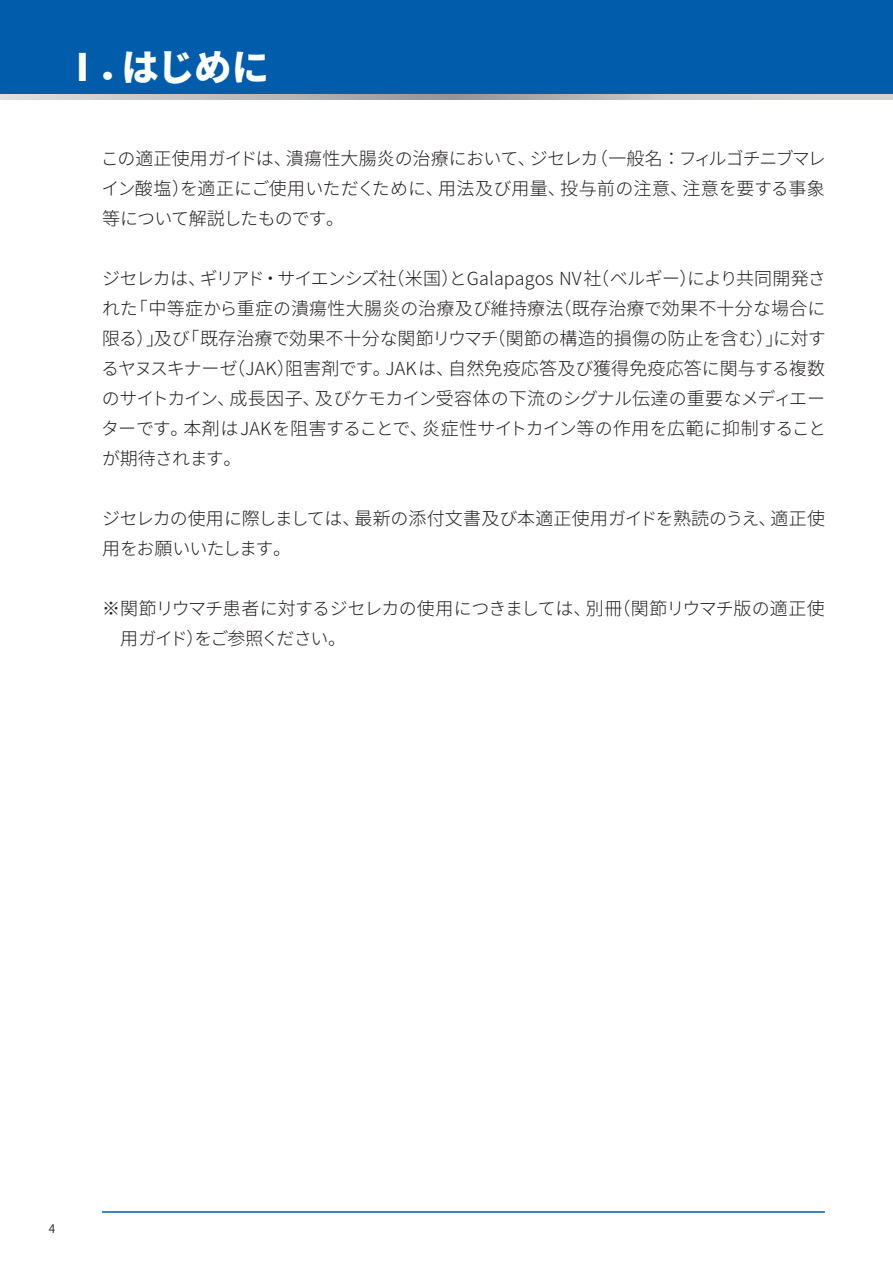
<style>
.page{position:relative;width:893px;height:1263px;background:#fff}
.page>*{position:absolute;margin:0;border:0;box-sizing:border-box;transform-origin:0 0}
.大タイトル{font:900 37.5px "Noto Sans CJ Kjp";color:#fff}
.本文_大{font:300 18px/30px "Noto Sans CJ Kjp";letter-spacing:-.025em;color:#231f20;text-align:justify}
.t1{font:600 12px "Noto Sans CJ Kjp";color:#231f20}
</style>
<div class="page">
<hr style="left:102px;top:1211px;width:723px;height:2px;background:#015dac">
<svg style="left:0;top:94px;width:893px;height:6px;background:#bebdbf"></svg>
<div style="left:0;top:0;width:893px;height:94px;background:#015dac"></div>
<p class="大タイトル" style="left:64px;top:46px;width:207px">Ⅰ．はじめに</p>
<p class="本文_大" style="left:101px;top:143px;width:727px">この適正使用ガイドは、潰瘍性大腸炎の治療において、ジセレカ（一般名：フィルゴチニブマレイン酸塩）を適正にご使用いただくために、用法及び用量、投与前の注意、注意を要する事象等について解説したものです。</p>
<p class="本文_大" style="left:101px;top:263px;width:727px">ジセレカは、ギリアド・サイエンシズ社（米国）とGalapagos NV社（ベルギー）により共同開発された「中等症から重症の潰瘍性大腸炎の治療及び維持療法（既存治療で効果不十分な場合に限る）」及び「既存治療で効果不十分な関節リウマチ（関節の構造的損傷の防止を含む）」に対するヤヌスキナーゼ（JAK）阻害剤です。JAKは、自然免疫応答及び獲得免疫応答に関与する複数のサイトカイン、成長因子、及びケモカイン受容体の下流のシグナル伝達の重要なメディエーターです。本剤はJAKを阻害することで、炎症性サイトカイン等の作用を広範に抑制することが期待されます。</p>
<p class="本文_大" style="left:102px;top:503px;width:724px">ジセレカの使用に際しましては、最新の添付文書及び本適正使用ガイドを熟読のうえ、適正使用をお願いいたします。</p>
<p class="本文_大" style="left:120px;top:593px;width:706px;text-indent:-18px">※関節リウマチ患者に対するジセレカの使用につきましては、別冊（関節リウマチ版の適正使用ガイド）をご参照ください。</p>
<p class="t1" style="left:49px;top:1222px;width:8px">4</p>
</div>
